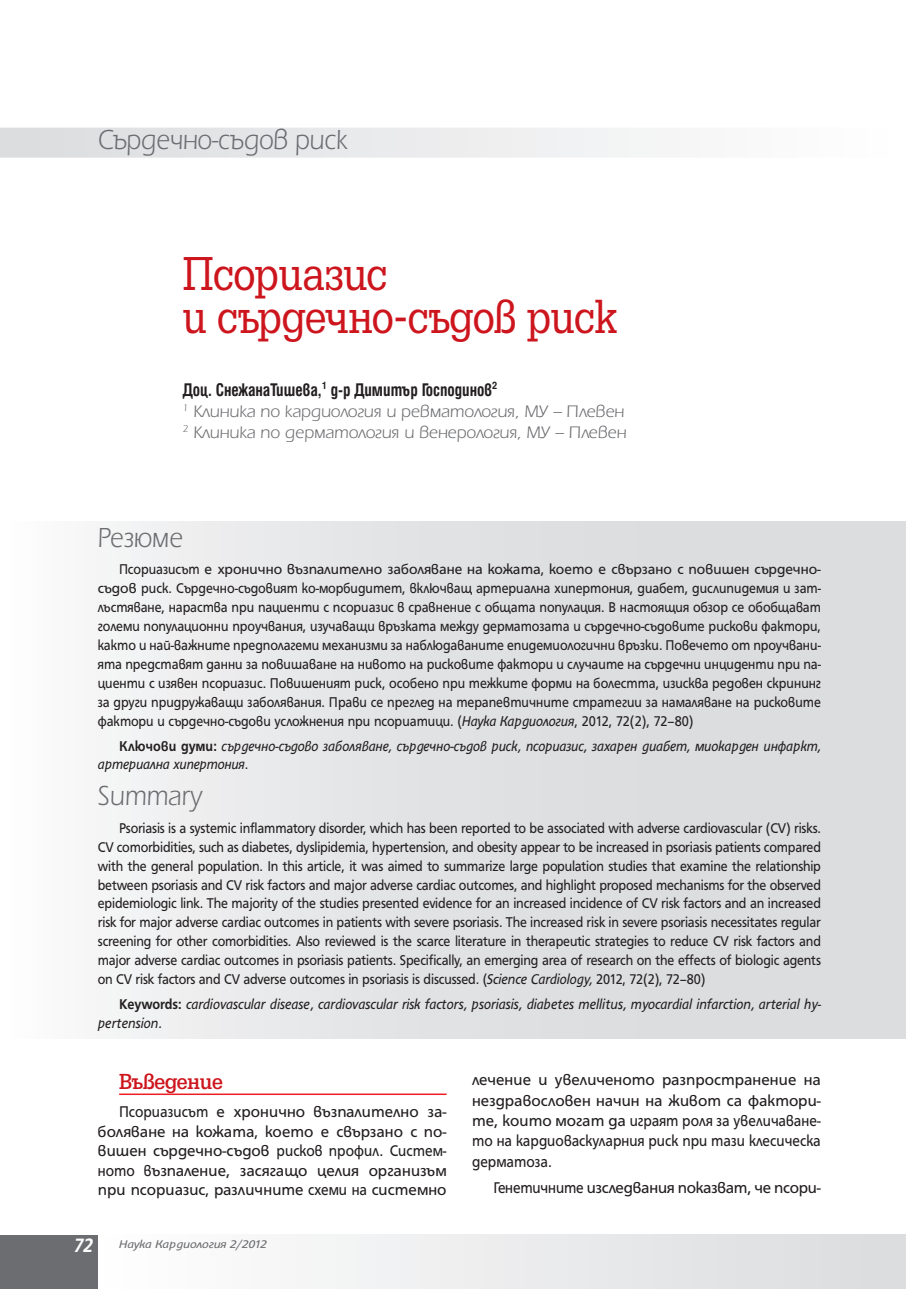
<style>
.page{position:relative;width:906px;height:1289px;background:#fff}
.page>*{position:absolute;margin:0;border:0;box-sizing:border-box;transform-origin:0 0}
.t1{font:50.4px/43.5px "Egyptian Bg";color:#cd151d;scale:.83 1}
.t2{font:300 29.7px "Erika Bg";color:#6c6d70;scale:.91 1}
.t3{font:500 23.1px "Egyptian Bg";color:#cd151d;scale:.91 1}
.t4{font:700 condensed 19.8px "Helen Bg";color:#231f20;scale:.91 1}
.t5{font:300 18px/21px "Erika Bg";color:#6c6d70}
.t6{font:16.8px/19.5px "HS Grotesk Bg";letter-spacing:.005em;color:#231f20;text-align:justify;scale:.9 1}
.t7{font:16.8px/20.2px "HS Grotesk Bg";letter-spacing:.005em;color:#231f20;text-align:justify}
.t8{font:15.3px/18.9px "HS Grotesk Bg";letter-spacing:-.01em;color:#231f20;text-align:justify;scale:.9 1}
.t9{font:italic 15.3px/18.9px "HS Grotesk Bg";color:#231f20;scale:.9 1}
.t10{font:italic 12px "HS Grotesk Bg";letter-spacing:-.01em;color:#6c6d70;scale:1.1 1}
.s1{font-style:italic}
.s2{font-weight:700;font-style:normal}
.s3{font-style:normal}
.s4{font-weight:700;font-size:21px;color:#fff}
</style>
<div class="page">
<div style="left:0;top:128px;width:906px;height:30px;background:linear-gradient(to right,#dbdcde,#fff)"></div>
<div style="left:98px;top:1234px;width:808px;height:54px;background:linear-gradient(to right,#fefefe,#dbdcde)"></div>
<div style="left:0;top:1234px;width:98px;height:54px;background:#6c6d70"></div>
<hr style="left:905px;top:1234px;width:1px;height:54px;background:#dcdddf">
<div style="left:0;top:521px;width:906px;height:517px;background:linear-gradient(to right,#f5f6f6,#d5d6d8)"></div>
<hr style="left:119px;top:1093px;width:327px;height:1px;background:#ee1d23">
<h2 class="t2" style="left:99px;top:130px;width:275px">Сърдечно-съдов риск</h2>
<h1 class="t1" style="left:183px;top:256px;width:525px">Псориазис<br>и сърдечно-съдов риск</h1>
<p class="t4" style="left:183px;top:383px;width:347px">Доц. СнежанаТишева,<sup>1</sup> д-р Димитър Господинов<sup>2</sup></p>
<p class="t5" style="left:183px;top:402px;width:445px"><sup>1</sup> Клиника по кардиология и ревматология, МУ – Плевен<br><sup>2</sup> Клиника по дерматология и венерология, МУ – Плевен</p>
<h2 class="t2" style="left:98px;top:527px;width:95px">Резюме</h2>
<p class="t8" style="left:98px;top:561px;width:805px;text-indent:21px">Псориазисът е хронично възпалително заболяване на кожата, коeто е свързанo с повишен сърдечно&shy;съдов риск. Сърдечно-съдовият ко-морбидитет, включващ артериална хипертония, диабет, дислипидемия и зат&shy;лъстяване, нараства при пациенти с псориазис в сравнение с общата популация. В настоящия обзор се обобщават големи популационни проучвания, изучаващи връзката между дерматозата и сърдечно-съдовите рискови фактори, както и най-важните предполагеми механизми за наблюдаваните епидемиологични връзки. Повечето от проучвани&shy;ята представят данни за повишаване на нивото на рисковите фактори и случаите на сърдечни инциденти при па&shy;циенти с изявен псориазис. Повишеният риск, особено при тежките форми на болестта, изисква редовен скрининг за други придружаващи заболявания. Прави се преглед на терапевтичните стратегии за намаляване на рисковите фактори и сърдечно-съдови усложнения при псориатици. (<span class="s1">Наука Кардиология</span>, 2012, 72(2), 72–80)</p>
<p class="t9" style="left:98px;top:737px;width:805px;text-indent:21px"><span class="s2">Ключови думи:</span> сърдечно-съдово заболяване, сърдечно-съдов риск, псориазис, захарен диабет, миокарден инфаркт, артериална хипертония<span class="s3">.</span></p>
<h2 class="t2" style="left:98px;top:785px;width:116px">Summary</h2>
<p class="t8" style="left:98px;top:819px;width:805px;text-indent:21px">Psoriasis is a systemic inflammatory disorder, which has been reported to be associated with adverse cardiovascular (CV) risks.<br>CV comorbidities, such as diabetes, dyslipidemia, hypertension, and obesity appear to be increased in psoriasis patients compared with the general population. In this article, it was aimed to summarize large population studies that examine the relationship between psoriasis and CV risk factors and major adverse cardiac outcomes, and highlight proposed mechanisms for the observed epidemiologic link. The majority of the studies presented evidence for an increased incidence of CV risk factors and an increased risk for major adverse cardiac outcomes in patients with severe psoriasis. The increased risk in severe psoriasis necessitates regular screening for other comorbidities. Also reviewed is the scarce literature in therapeutic strategies to reduce CV risk factors and major adverse cardiac outcomes in psoriasis patients. Specifically, an emerging area of research on the effects of biologic agents on CV risk factors and CV adverse outcomes in psoriasis is discussed. (<span class="s1">Science Cardiology,</span> 2012, 72(2), 72–80)</p>
<p class="t9" style="left:98px;top:995px;width:805px;text-indent:21px"><span class="s2">Keywords:</span> cardiovascular disease, cardiovascular risk factors, psoriasis, diabetes mellitus, myocardial infarction, arterial hy&shy;pertension.</p>
<h3 class="t3" style="left:119px;top:1074px;width:115px">Въведение</h3>
<p class="t6" style="left:98px;top:1103px;width:389px;text-indent:21px">Псориазисът е хронично възпалително за&shy;боляване на кожата, коeто е свързанo с по&shy;вишен сърдечно-съдов рисков профил. Систем&shy;ното възпаление, засягащо целия организъм при псориазис, различните схеми на системно</p>
<p class="t10" style="left:74px;top:1239px;width:177px"><span class="s4">72</span> Наука Кардиология 2/2012</p>
<p class="t7" style="left:472px;top:1071px;width:350px">лечение и увеличеното разпространение на нездравословен начин на живот са фактори&shy;те, които могат да играят роля за увеличаване&shy;то на кардиоваскуларния риск при тази клесическа дерматоза.</p>
<p class="t6" style="left:493px;top:1178px;width:365px">Генетичните изследвания показват, че псори-</p>
</div>
